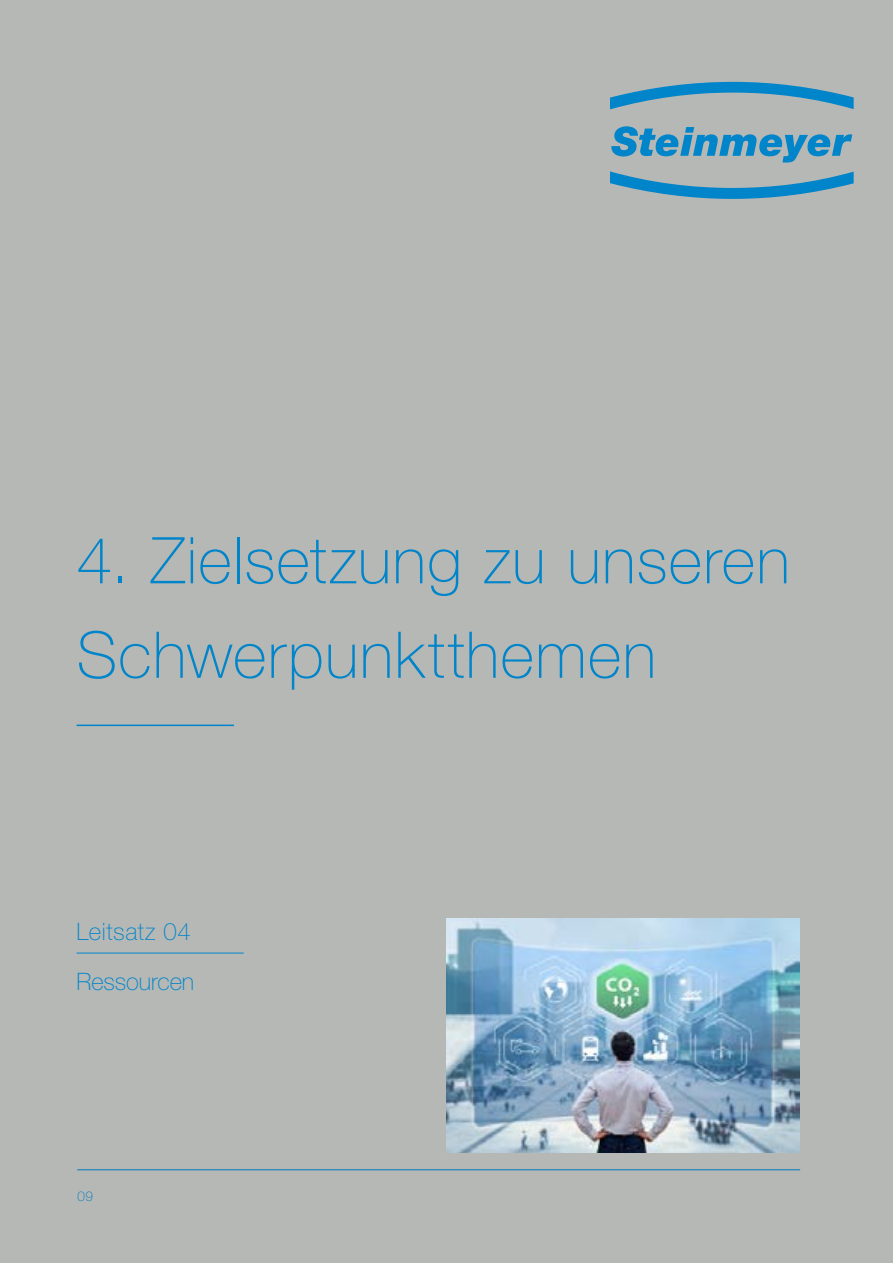
<style>
.page{position:relative;width:893px;height:1263px;background:#b5b8b5}
.page>*{position:absolute;margin:0;border:0;box-sizing:border-box;transform-origin:0 0}
.Headline_XL{font:100 64.5px/94.5px "Helvetica Neue LT Pro";letter-spacing:.02em;color:#0084ca}
.Headline_L{font:100 24px "Helvetica Neue LT Pro";letter-spacing:.025em;color:#0084ca}
.Lesetext{font:100 24px "Helvetica Neue LT Pro";letter-spacing:-.005em;color:#0084ca}
.Lesetext-2{font:100 13.5px "Helvetica Neue LT Pro";color:#007ac0}
</style>
<div class="page">
<hr style="left:77px;top:1169px;width:723px;height:1px;background:#007ac0">
<svg style="left:611px;top:126px;width:241px;height:37px"></svg>
<svg style="left:610px;top:82px;width:244px;height:27px"></svg>
<svg style="left:610px;top:171px;width:244px;height:28px"></svg>
<hr style="left:77px;top:725px;width:157px;height:1px;background:#0084ca">
<hr style="left:77px;top:953px;width:167px;height:1px;background:#0084ca">
<img style="left:446px;top:918px;width:353px;height:234px">
<p class="Headline_XL" style="left:77px;top:513px;width:715px">4. Zielsetzung zu unseren<br>Schwerpunktthemen</p>
<p class="Headline_L" style="left:77px;top:918px;width:116px">Leitsatz 04</p>
<p class="Lesetext" style="left:77px;top:968px;width:119px">Ressourcen</p>
<p class="Lesetext-2" style="left:78px;top:1188px;width:17px">09</p>
</div>
